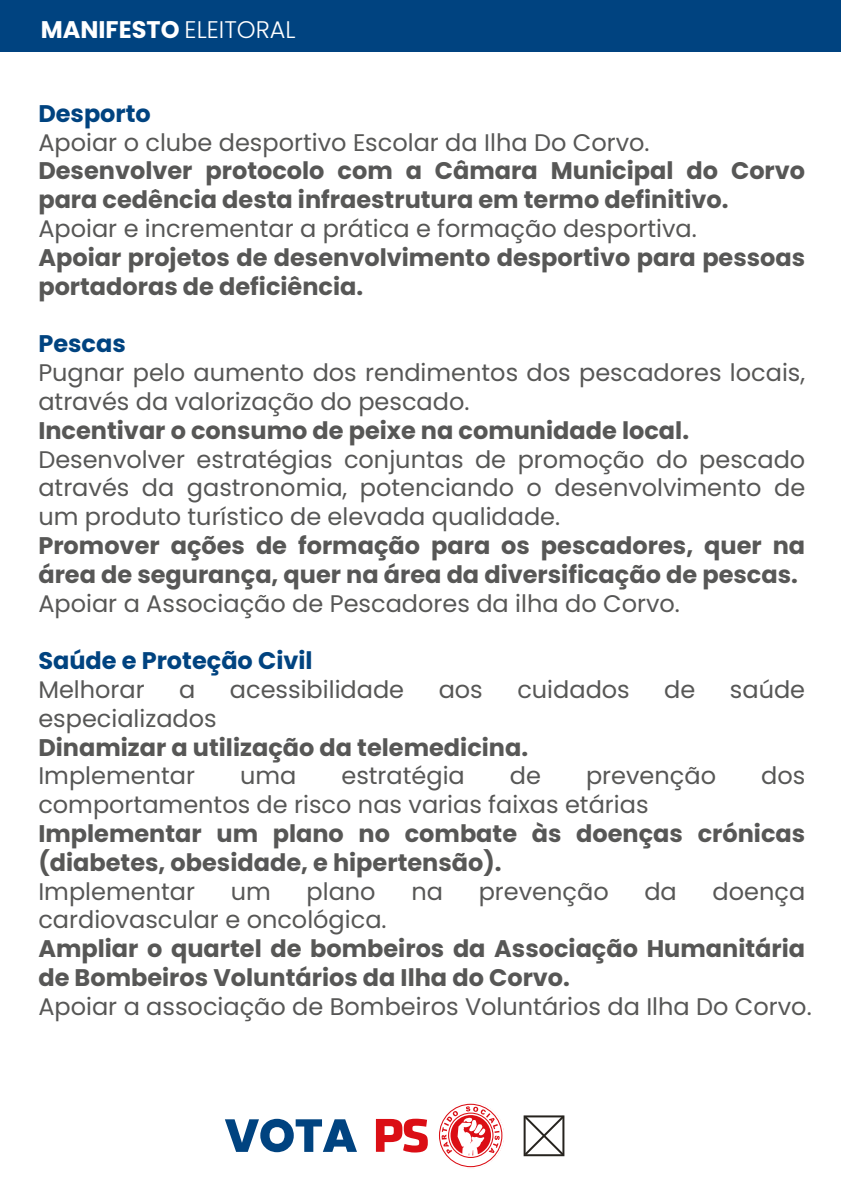
<style>
.page{position:relative;width:841px;height:1191px;background:#fff}
.page>*{position:absolute;margin:0;border:0;box-sizing:border-box;transform-origin:0 0}
.t1{font:24px/28.8px "Poppins";color:#575756}
.t2{font:700 24px/28.8px "Poppins";color:#575756}
.t3{font:700 24px "Poppins";color:#004380}
.t4{font:700 24px "Poppins";color:#fff}
.s1{font-weight:300}
</style>
<div class="page">
<div style="left:0;top:0;width:840px;height:51px;background:#004380"></div>
<svg style="left:225px;top:1118px;width:132px;height:34px"></svg>
<svg style="left:523px;top:1115px;width:41px;height:41px"></svg>
<svg style="left:376px;top:1118px;width:51px;height:34px"></svg>
<svg style="left:439px;top:1103px;width:65px;height:65px"></svg>
<p class="t4" style="left:41px;top:16px;width:256px">MANIFESTO <span class="s1">ELEITORAL</span></p>
<p class="t3" style="left:38px;top:99px;width:114px">Desporto</p>
<p class="t1" style="left:38px;top:128px;width:612px">Apoiar o clube desportivo Escolar da Ilha Do Corvo.</p>
<p class="t2" style="left:38px;top:157px;width:768px">Desenvolver protocolo com a Câmara Municipal do Corvo para cedência desta infraestrutura em termo definitivo.</p>
<p class="t1" style="left:38px;top:214px;width:659px">Apoiar e incrementar a prática e formação desportiva.</p>
<p class="t2" style="left:38px;top:243px;width:768px">Apoiar projetos de desenvolvimento desportivo para pessoas portadoras de deficiência.</p>
<p class="t3" style="left:38px;top:330px;width:89px">Pescas</p>
<p class="t1" style="left:38px;top:358px;width:768px">Pugnar pelo aumento dos rendimentos dos pescadores locais, através da valorização do pescado.</p>
<p class="t2" style="left:38px;top:416px;width:652px">Incentivar o consumo de peixe na comunidade local.</p>
<p class="t1" style="left:38px;top:445px;width:768px;text-align:justify">Desenvolver estratégias conjuntas de promoção do pescado através da gastronomia, potenciando o desenvolvimento de um produto turístico de elevada qualidade.</p>
<p class="t2" style="left:38px;top:531px;width:768px">Promover ações de formação para os pescadores, quer na área de segurança, quer na área da diversificação de pescas.</p>
<p class="t1" style="left:38px;top:589px;width:643px">Apoiar a Associação de Pescadores da ilha do Corvo.</p>
<p class="t3" style="left:38px;top:647px;width:276px">Saúde e Proteção Civil</p>
<p class="t1" style="left:38px;top:675px;width:108px">Melhorar</p>
<p class="t1" style="left:179px;top:675px;width:18px">a</p>
<p class="t1" style="left:230px;top:675px;width:176px">acessibilidade</p>
<p class="t1" style="left:438px;top:675px;width:46px">aos</p>
<p class="t1" style="left:517px;top:675px;width:114px">cuidados</p>
<p class="t1" style="left:664px;top:675px;width:33px">de</p>
<p class="t1" style="left:729px;top:675px;width:77px">saúde</p>
<p class="t1" style="left:38px;top:704px;width:180px">especializados</p>
<p class="t2" style="left:38px;top:733px;width:491px">Dinamizar a utilização da telemedicina.</p>
<p class="t1" style="left:38px;top:761px;width:158px">Implementar</p>
<p class="t1" style="left:240px;top:761px;width:58px">uma</p>
<p class="t1" style="left:341px;top:761px;width:125px">estratégia</p>
<p class="t1" style="left:509px;top:761px;width:33px">de</p>
<p class="t1" style="left:586px;top:761px;width:131px">prevenção</p>
<p class="t1" style="left:761px;top:761px;width:46px">dos</p>
<p class="t1" style="left:38px;top:790px;width:611px">comportamentos de risco nas varias faixas etárias</p>
<p class="t2" style="left:38px;top:819px;width:768px">Implementar um plano no combate às doenças crónicas (diabetes, obesidade, e hipertensão).</p>
<p class="t1" style="left:38px;top:877px;width:158px">Implementar</p>
<p class="t1" style="left:231px;top:877px;width:42px">um</p>
<p class="t1" style="left:306px;top:877px;width:71px">plano</p>
<p class="t1" style="left:411px;top:877px;width:33px">na</p>
<p class="t1" style="left:478px;top:877px;width:131px">prevenção</p>
<p class="t1" style="left:644px;top:877px;width:34px">da</p>
<p class="t1" style="left:712px;top:877px;width:94px">doença</p>
<p class="t1" style="left:38px;top:905px;width:350px">cardiovascular e oncológica.</p>
<p class="t2" style="left:38px;top:934px;width:768px">Ampliar o quartel de bombeiros da Associação Humanitária de Bombeiros Voluntários da Ilha do Corvo.</p>
<p class="t1" style="left:38px;top:992px;width:774px">Apoiar a associação de Bombeiros Voluntários da Ilha Do Corvo.</p>
</div>
